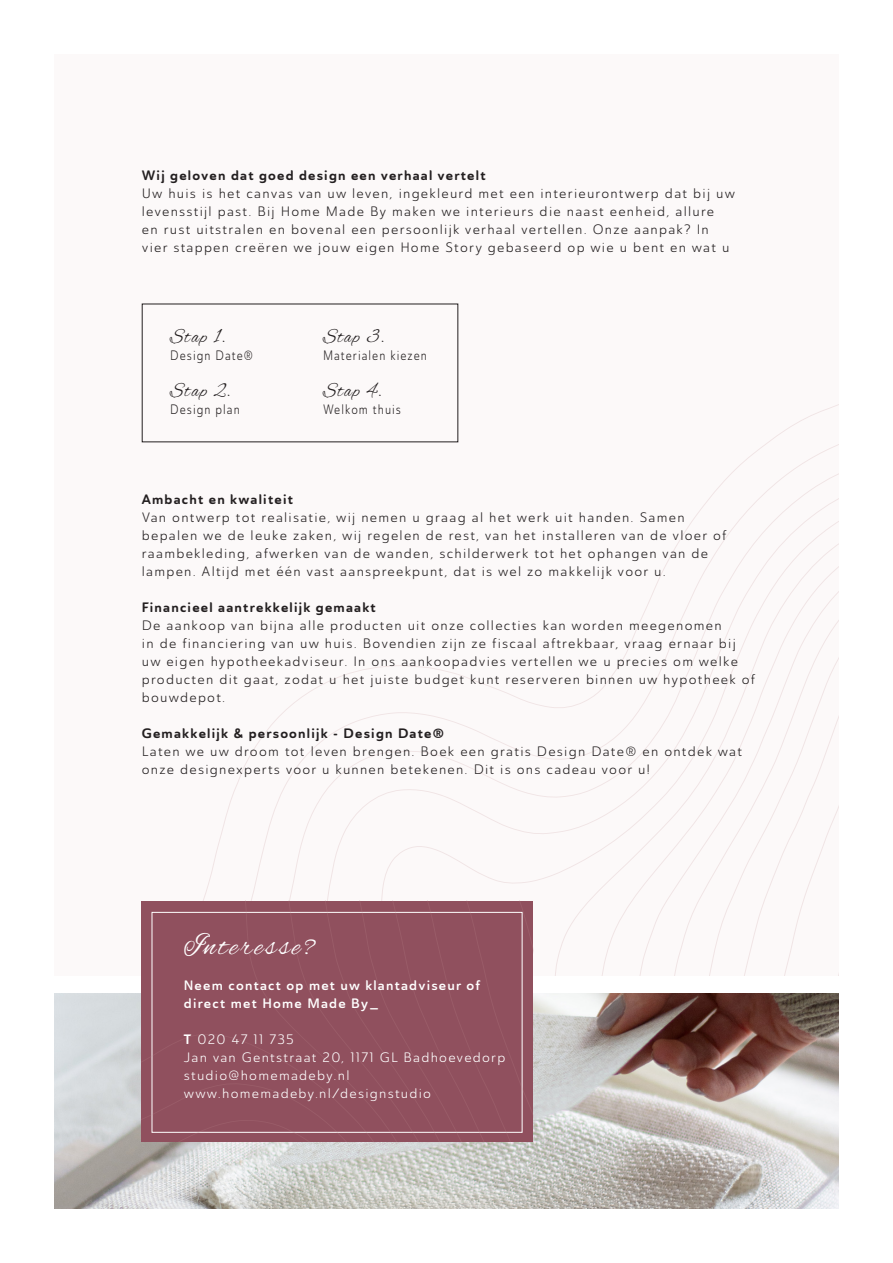
<style>
.page{position:relative;width:893px;height:1263px;background:#fff}
.page>*{position:absolute;margin:0;border:0;box-sizing:border-box;transform-origin:0 0}
.t1{font:30px "Alex Brush";letter-spacing:.09em;color:#fff}
.t2{font:21px "Alex Brush";letter-spacing:.09em;color:#231f20;scale:.83 1}
.t3{font:13.5px/18px "Ainslie Sans Nor Boo";letter-spacing:.09em;color:#231f20}
.t4{font:13.5px "Ainslie Sans Nor Bol";letter-spacing:.09em;color:#231f20}
.t5{font:13.5px "Ainslie Sans Nor Boo";letter-spacing:.09em;color:#fff}
.t6{font:13.5px/18px "Ainslie Sans Nor Dem";letter-spacing:.09em;color:#fff}
.t7{font:13.5px "Ainslie Sans Nor Boo";letter-spacing:.09em;color:#231f20;scale:.83 1}
.s1{font-family:"Ainslie Sans Nor Bol"}
</style>
<div class="page">
<div style="left:54px;top:54px;width:785px;height:922px;background:#fcf9f9"></div>
<svg style="left:203px;top:490px;width:636px;height:462px"></svg>
<svg style="left:548px;top:525px;width:291px;height:451px"></svg>
<svg style="left:589px;top:542px;width:250px;height:434px"></svg>
<svg style="left:622px;top:560px;width:217px;height:416px"></svg>
<svg style="left:654px;top:579px;width:185px;height:397px"></svg>
<svg style="left:686px;top:602px;width:153px;height:374px"></svg>
<svg style="left:720px;top:631px;width:119px;height:345px"></svg>
<img style="left:54px;top:993px;width:785px;height:216px">
<div style="left:142px;top:901px;width:99px;height:241px;background:#90505e"></div>
<div style="left:241px;top:901px;width:41px;height:241px;background:#90505e"></div>
<div style="left:282px;top:901px;width:33px;height:241px;background:#90505e"></div>
<div style="left:315px;top:901px;width:32px;height:241px;background:#90505e"></div>
<div style="left:347px;top:901px;width:186px;height:241px;background:#90505e"></div>
<p class="t4" style="left:142px;top:167px;width:345px">Wij geloven dat goed design een verhaal vertelt</p>
<p class="t3" style="left:142px;top:184px;width:595px">Uw huis is het canvas van uw leven, ingekleurd met een interieurontwerp dat bij uw levensstijl past. Bij Home Made By maken we interieurs die naast eenheid, allure<br>en rust uitstralen en bovenal een persoonlijk verhaal vertellen. Onze aanpak? In vier stappen creëren we jouw eigen Home Story gebaseerd op wie u bent en wat u</p>
<p class="t2" style="left:170px;top:325px;width:68px">Stap 1.</p>
<p class="t7" style="left:170px;top:347px;width:101px">Design Date®</p>
<p class="t2" style="left:170px;top:379px;width:74px">Stap 2.</p>
<p class="t7" style="left:170px;top:401px;width:85px">Design plan</p>
<p class="t2" style="left:323px;top:325px;width:76px">Stap 3.</p>
<p class="t7" style="left:323px;top:347px;width:127px">Materialen kiezen</p>
<p class="t2" style="left:323px;top:379px;width:72px">Stap 4.</p>
<p class="t7" style="left:323px;top:401px;width:95px">Welkom thuis</p>
<p class="t4" style="left:142px;top:491px;width:153px">Ambacht en kwaliteit</p>
<p class="t3" style="left:142px;top:508px;width:586px">Van ontwerp tot realisatie, wij nemen u graag al het werk uit handen. Samen bepalen we de leuke zaken, wij regelen de rest, van het installeren van de vloer of raambekleding, afwerken van de wanden, schilderwerk tot het ophangen van de lampen. Altijd met één vast aanspreekpunt, dat is wel zo makkelijk voor u.</p>
<p class="t4" style="left:142px;top:599px;width:235px">Financieel aantrekkelijk gemaakt</p>
<p class="t3" style="left:142px;top:616px;width:615px">De aankoop van bijna alle producten uit onze collecties kan worden meegenomen<br>in de financiering van uw huis. Bovendien zijn ze fiscaal aftrekbaar, vraag ernaar bij uw eigen hypotheekadviseur. In ons aankoopadvies vertellen we u precies om welke producten dit gaat, zodat u het juiste budget kunt reserveren binnen uw hypotheek of bouwdepot.</p>
<p class="t4" style="left:142px;top:725px;width:304px">Gemakkelijk &amp; persoonlijk - Design Date®</p>
<p class="t3" style="left:142px;top:742px;width:602px">Laten we uw droom tot leven brengen. Boek een gratis Design Date® en ontdek wat onze designexperts voor u kunnen betekenen. Dit is ons cadeau voor u!</p>
<p class="t1" style="left:184px;top:929px;width:133px">Interesse?</p>
<p class="t6" style="left:184px;top:977px;width:298px">Neem contact op met uw klantadviseur of direct met Home Made By_</p>
<p class="t5" style="left:184px;top:1031px;width:112px"><span class="s1">T</span> 020 47 11 735</p>
<p class="t5" style="left:184px;top:1049px;width:323px">Jan van Gentstraat 20, 1171 GL Badhoevedorp</p>
<p class="t5" style="left:184px;top:1067px;width:167px">studio@homemadeby.nl</p>
<p class="t5" style="left:184px;top:1085px;width:249px">www.homemadeby.nl/designstudio</p>
</div>
